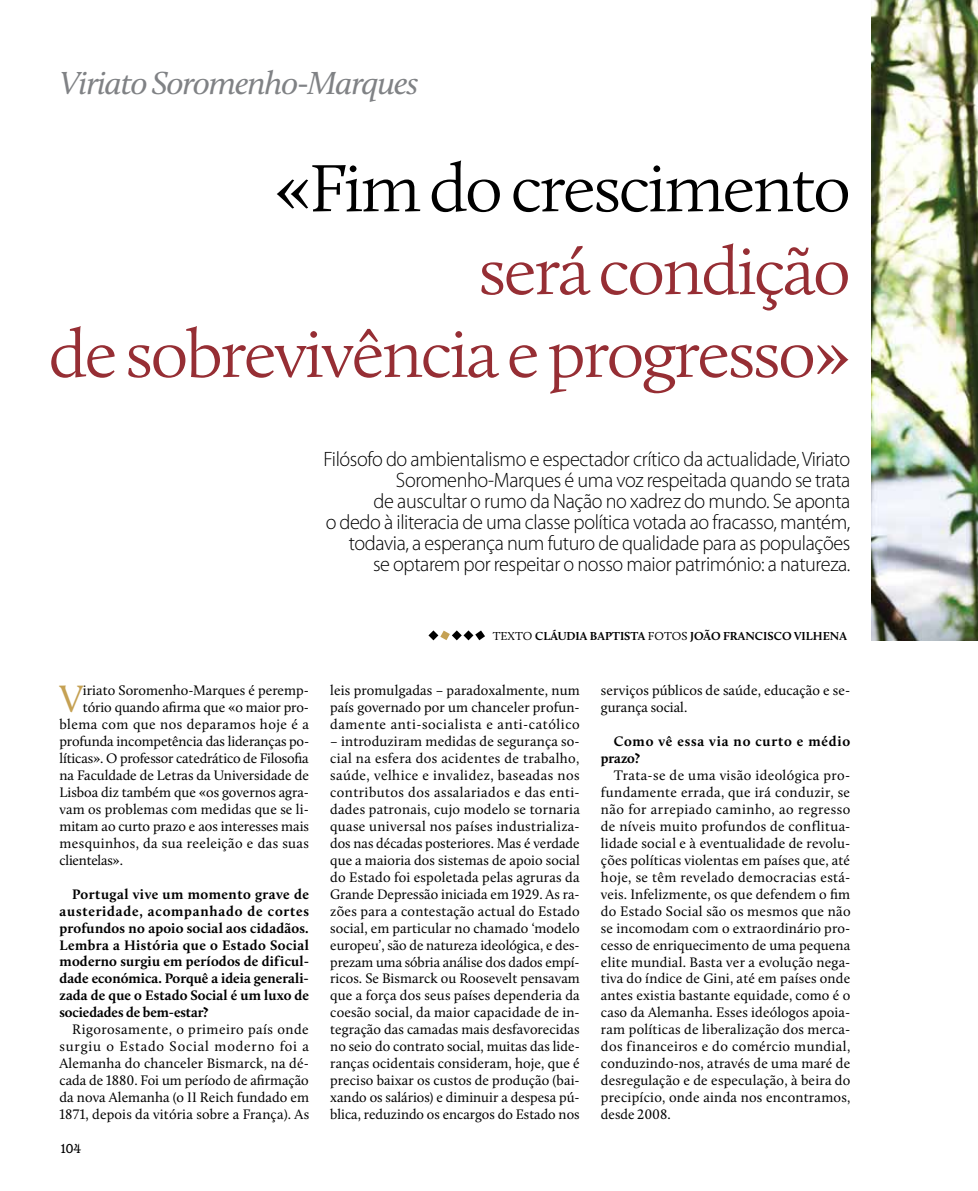
<style>
.page{position:relative;width:978px;height:1191px;background:#fff}
.page>*{position:absolute;margin:0;border:0;box-sizing:border-box;transform-origin:0 0}
.t1{font:300 69px/82.8px "Calluna";letter-spacing:-.035em;color:#962e34;text-align:right;scale:1.05 1}
.t2{font:300 69px "Calluna";letter-spacing:-.035em;color:#000;scale:1.05 1}
.t3{font:39.45px "Calluna";color:#c5a153}
.t4{font:italic 33px "Calluna";letter-spacing:-.035em;color:#808285;scale:1.05 1}
.t5{font:300 20.85px/21px "Myriad Pro";letter-spacing:-.02em;color:#000;text-align:right}
.t6{font:14.25px/17px "Calluna";color:#000;text-align:justify}
.t7{font:700 14.25px/17px "Calluna";letter-spacing:.005em;color:#000;text-align:justify}
.t8{font:14.25px "Calluna";letter-spacing:.025em;color:#000}
.t9{font:700 14.25px/17px "Calluna";letter-spacing:.05em;color:#000}
.t10{font:14.25px "Calluna";letter-spacing:.03em;color:#000}
.t11{font:13.5px "Barcelona ITC Std";color:#000}
.t12{font:700 12px "Calluna";letter-spacing:.005em;color:#000}
.s1{font-weight:400}
</style>
<div class="page">
<svg style="left:428px;top:630px;width:57px;height:10px"></svg>
<img style="left:872px;top:0;width:106px;height:640px">
<h3 class="t4" style="left:60px;top:63px;width:343px">Viriato Soromenho-Marques</h3>
<h1 class="t2" style="left:274px;top:147px;width:551px">«Fim do crescimento</h1>
<h1 class="t1" style="left:48px;top:229px;width:766px">será condição<br>de sobrevivência e progresso»</h1>
<p class="t5" style="left:324px;top:448px;width:528px">Filósofo do ambientalismo e espectador crítico da actualidade, Viriato Soromenho-Marques é uma voz respeitada quando se trata<br>de auscultar o rumo da Nação no xadrez do mundo. Se aponta<br>o dedo à iliteracia de uma classe política votada ao fracasso, mantém, todavia, a esperança num futuro de qualidade para as populações<br>se optarem por respeitar o nosso maior património: a natureza.</p>
<h2 class="t3" style="left:60px;top:675px;width:26px">V</h2>
<p class="t6" style="left:83px;top:682px;width:228px">iriato Soromenho-Marques é peremp-</p>
<p class="t6" style="left:83px;top:699px;width:228px">tório quando afirma que «o maior pro-</p>
<p class="t10" style="left:60px;top:715px;width:251px">blema com que nos deparamos hoje é a</p>
<p class="t6" style="left:60px;top:732px;width:251px">profunda incompetência das lideranças po-</p>
<p class="t6" style="left:60px;top:749px;width:251px">líticas». O professor catedrático de Filosofia</p>
<p class="t6" style="left:60px;top:766px;width:251px">na Faculdade de Letras da Universidade de</p>
<p class="t6" style="left:60px;top:783px;width:251px">Lisboa diz também que «os governos agra-</p>
<p class="t6" style="left:60px;top:800px;width:251px">vam os problemas com medidas que se li-</p>
<p class="t6" style="left:60px;top:817px;width:251px">mitam ao curto prazo e aos interesses mais</p>
<p class="t8" style="left:60px;top:834px;width:251px">mesquinhos, da sua reeleição e das suas</p>
<p class="t6" style="left:60px;top:851px;width:65px">clientelas».</p>
<p class="t7" style="left:60px;top:885px;width:251px;text-indent:13px">Portugal vive um momento grave de austeridade, acompanhado de cortes profundos no apoio social aos cidadãos.<br>Lembra a História que o Estado Social moderno surgiu em períodos de dificul&shy;dade económica. Porquê a ideia generali&shy;zada de que o Estado Social é um luxo de sociedades de bem-estar?</p>
<p class="t6" style="left:60px;top:1021px;width:251px;text-indent:13px">Rigorosamente, o primeiro país onde surgiu o Estado Social moderno foi a Alemanha do chanceler Bismarck, na dé&shy;cada de 1880. Foi um período de afirmação da nova Alemanha (o II Reich fundado em 1871, depois da vitória sobre a França). As</p>
<p class="t11" style="left:60px;top:1140px;width:23px">104</p>
<p class="t12" style="left:493px;top:629px;width:356px"><span class="s1">TEXTO</span> CLÁUDIA BAPTISTA <span class="s1">FOTOS</span> JOÃO FRANCISCO VILHENA</p>
<p class="t6" style="left:330px;top:682px;width:251px">leis promulgadas – paradoxalmente, num país governado por um chanceler profun&shy;damente anti-socialista e anti-católico</p>
<p class="t6" style="left:330px;top:732px;width:251px">– introduziram medidas de segurança so&shy;cial na esfera dos acidentes de trabalho, saúde, velhice e invalidez, baseadas nos contributos dos assalariados e das enti&shy;dades patronais, cujo modelo se tornaria quase universal nos países industrializa&shy;dos nas décadas posteriores. Mas é verdade que a maioria dos sistemas de apoio social do Estado foi espoletada pelas agruras da Grande Depressão iniciada em 1929. As ra&shy;zões para a contestação actual do Estado social, em particular no chamado ‘modelo europeu’, são de natureza ideológica, e des&shy;prezam uma sóbria análise dos dados empí&shy;ricos. Se Bismarck ou Roosevelt pensavam que a força dos seus países dependeria da coesão social, da maior capacidade de in&shy;tegração das camadas mais desfavorecidas no seio do contrato social, muitas das lide&shy;ranças ocidentais consideram, hoje, que é preciso baixar os custos de produção (bai&shy;xando os salários) e diminuir a despesa pú&shy;blica, reduzindo os encargos do Estado nos</p>
<p class="t6" style="left:601px;top:682px;width:251px">serviços públicos de saúde, educação e se&shy;gurança social.</p>
<p class="t9" style="left:601px;top:732px;width:251px;text-indent:13px">Como vê essa via no curto e médio prazo?</p>
<p class="t6" style="left:601px;top:766px;width:251px;text-indent:13px">Trata-se de uma visão ideológica pro&shy;fundamente errada, que irá conduzir, se não for arrepiado caminho, ao regresso de níveis muito profundos de conflitua&shy;lidade social e à eventualidade de revolu&shy;ções políticas violentas em países que, até hoje, se têm revelado democracias está&shy;veis. Infelizmente, os que defendem o fim do Estado Social são os mesmos que não se incomodam com o extraordinário pro&shy;cesso de enriquecimento de uma pequena elite mundial. Basta ver a evolução nega&shy;tiva do índice de Gini, até em países onde antes existia bastante equidade, como é o caso da Alemanha. Esses ideólogos apoia&shy;ram políticas de liberalização dos merca&shy;dos financeiros e do comércio mundial, conduzindo-nos, através de uma maré de desregulação e de especulação, à beira do precipício, onde ainda nos encontramos, desde 2008.</p>
</div>
